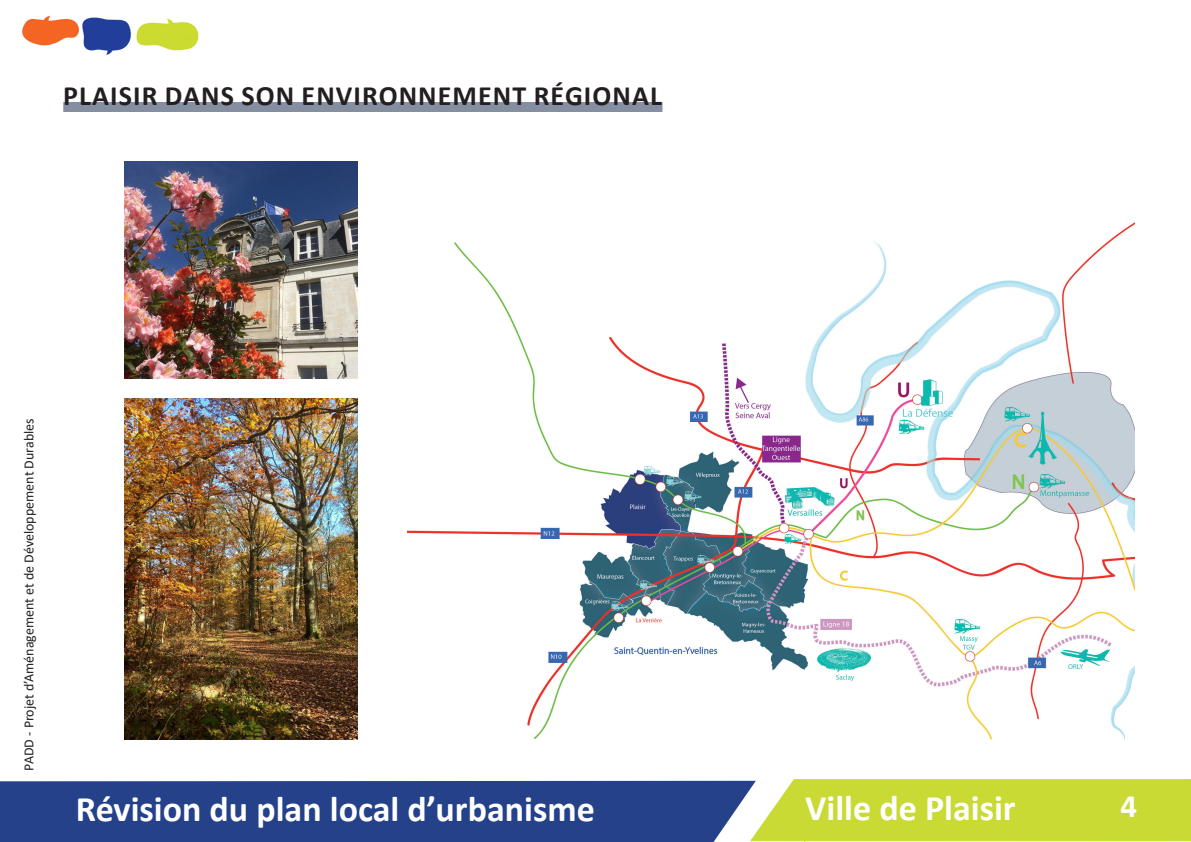
<style>
.page{position:relative;width:1191px;height:842px;background:#fff}
.page>*{position:absolute;margin:0;border:0;box-sizing:border-box;transform-origin:0 0}
.t1{font:700 36px "Calibri";color:#fff}
.t2{font:700 32.8px "Calibri";color:#fff}
._1-Grand_titre_orien{font:700 28px "Calibri";letter-spacing:.04em;color:#231f20}
.t3{font:14px "Calibri";color:#231f20}
</style>
<div class="page">
<div style="left:0;top:781px;width:749px;height:61px;background:#24418a"></div>
<svg style="left:749px;top:779px;width:442px;height:63px;background:#ccdc42"></svg>
<img style="left:22px;top:15px;width:177px;height:40px">
<img style="left:408px;top:222px;width:726px;height:518px">
<div style="left:63px;top:102px;width:599px;height:10px;background:#868ea2"></div>
<img style="left:124px;top:399px;width:233px;height:341px">
<img style="left:124px;top:162px;width:233px;height:216px">
<p class="_1-Grand_titre_orien" style="left:63px;top:76px;width:600px">PLAISIR DANS SON ENVIRONNEMENT RÉGIONAL</p>
<p class="t3" style="left:19px;top:770px;width:354px;rotate:-90deg">PADD - Projet d’Aménagement et de Développement Durables</p>
<h1 class="t1" style="left:76px;top:784px;width:520px">Révision du plan local d’urbanisme</h1>
<h1 class="t1" style="left:805px;top:783px;width:212px">Ville de Plaisir</h1>
<h2 class="t2" style="left:1120px;top:782px;width:18px">4</h2>
</div>
